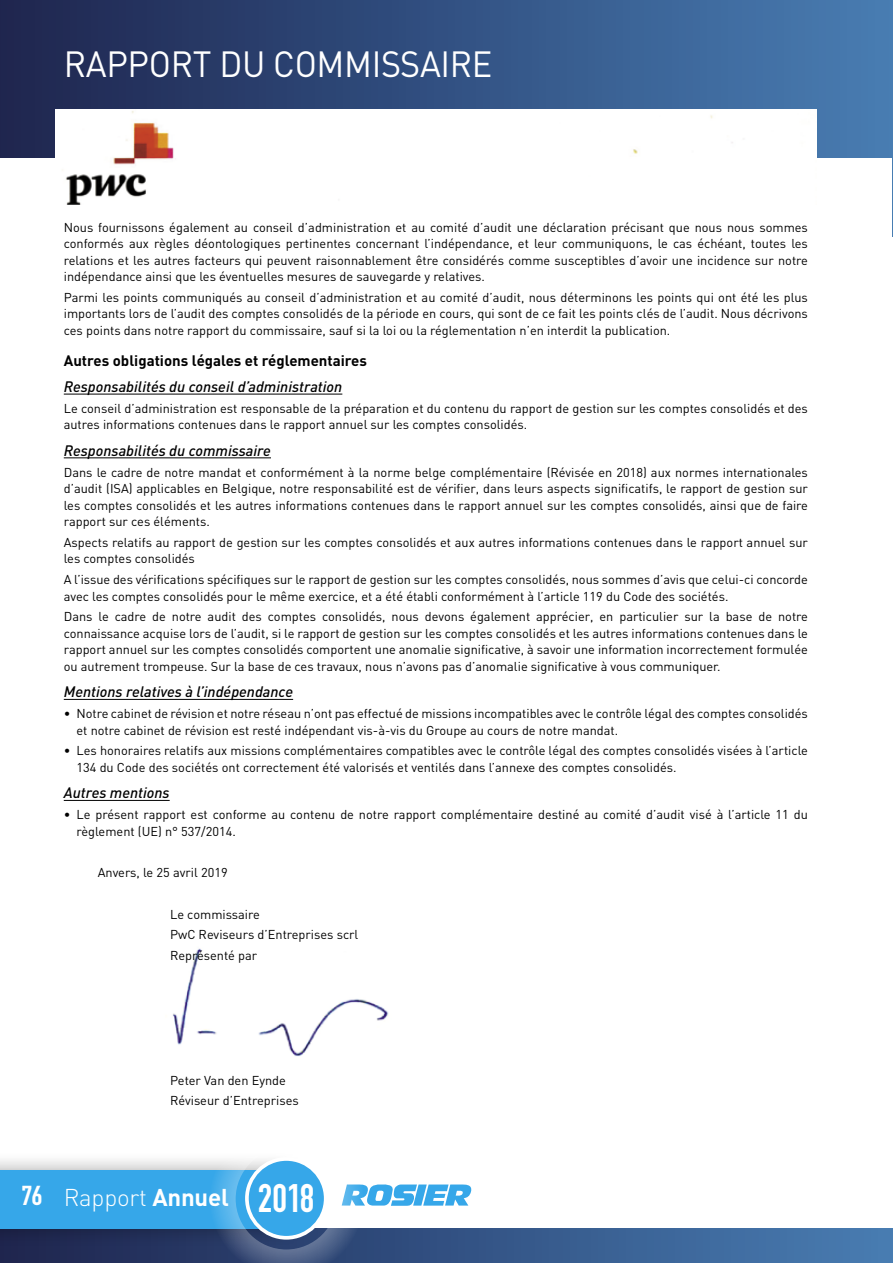
<style>
.page{position:relative;width:893px;height:1263px;background:#fff}
.page>*{position:absolute;margin:0;border:0;box-sizing:border-box;transform-origin:0 0}
.t1{font:700 39.3px "DIN Condensed";color:#fff}
.t2{font:36px "DIN";letter-spacing:-.01em;color:#fff;scale:.95 1}
.t3{font:700 27px "DIN Condensed";color:#fff;scale:1.1 1}
.t4{font:300 24px "DIN";letter-spacing:-.01em;color:#fff}
.t5{font:italic 500 15px "DIN";color:#000}
.t6{font:700 15px "DIN";color:#000}
.t7{font:12.75px/16.5px "DIN";color:#000}
.s1{font-weight:700}
</style>
<div class="page">
<hr style="left:892px;top:0;width:1px;height:236px;background:#487db2">
<div style="left:0;top:0;width:893px;height:157px;background:linear-gradient(to right,#1d244f,#497eb4)"></div>
<hr style="left:892px;top:0;width:1px;height:157px;background:#487db2">
<svg style="left:0;top:1229px;width:893px;height:34px;background:#385d8f"></svg>
<div style="left:0;top:1151px;width:305px;height:96px;background:#000;opacity:.35"></div>
<div style="left:0;top:1170px;width:286px;height:59px;background:#36a7e9"></div>
<img style="left:173px;top:948px;width:216px;height:108px">
<img style="left:55px;top:110px;width:761px;height:95px">
<hr style="left:64px;top:394px;width:278px;height:1px;background:#000">
<hr style="left:64px;top:457px;width:207px;height:1px;background:#000">
<hr style="left:64px;top:699px;width:229px;height:1px;background:#000">
<hr style="left:64px;top:800px;width:106px;height:1px;background:#000">
<svg style="left:208px;top:1151px;width:265px;height:112px"></svg>
<h2 class="t2" style="left:64px;top:41px;width:453px">RAPPORT DU COMMISSAIRE</h2>
<p class="t7" style="left:64px;top:218px;width:746px;text-align:justify">Nous fournissons également au conseil d’administration et au comité d’audit une déclaration précisant que nous nous sommes conformés aux règles déontologiques pertinentes concernant l’indépendance, et leur communiquons, le cas échéant, toutes les relations et les autres facteurs qui peuvent raisonnablement être considérés comme susceptibles d’avoir une incidence sur notre indépendance ainsi que les éventuelles mesures de sauvegarde y relatives.</p>
<p class="t7" style="left:64px;top:289px;width:746px;text-align:justify">Parmi les points communiqués au conseil d’administration et au comité d’audit, nous déterminons les points qui ont été les plus importants lors de l’audit des comptes consolidés de la période en cours, qui sont de ce fait les points clés de l’audit. Nous décrivons ces points dans notre rapport du commissaire, sauf si la loi ou la réglementation n’en interdit la publication.</p>
<p class="t6" style="left:64px;top:350px;width:305px">Autres obligations légales et réglementaires</p>
<p class="t5" style="left:64px;top:377px;width:280px">Responsabilités du conseil d’administration</p>
<p class="t7" style="left:64px;top:400px;width:746px">Le conseil d’administration est responsable de la préparation et du contenu du rapport de gestion sur les comptes consolidés et des autres informations contenues dans le rapport annuel sur les comptes consolidés.</p>
<p class="t5" style="left:64px;top:441px;width:209px">Responsabilités du commissaire</p>
<p class="t7" style="left:64px;top:463px;width:746px;text-align:justify">Dans le cadre de notre mandat et conformément à la norme belge complémentaire (Révisée en 2018) aux normes internationales d’audit (ISA) applicables en Belgique, notre responsabilité est de vérifier, dans leurs aspects significatifs, le rapport de gestion sur les comptes consolidés et les autres informations contenues dans le rapport annuel sur les comptes consolidés, ainsi que de faire rapport sur ces éléments.</p>
<p class="t7" style="left:64px;top:534px;width:746px">Aspects relatifs au rapport de gestion sur les comptes consolidés et aux autres informations contenues dans le rapport annuel sur les comptes consolidés</p>
<p class="t7" style="left:64px;top:571px;width:746px">A l’issue des vérifications spécifiques sur le rapport de gestion sur les comptes consolidés, nous sommes d’avis que celui-ci concorde avec les comptes consolidés pour le même exercice, et a été établi conformément à l’article 119 du Code des sociétés.</p>
<p class="t7" style="left:64px;top:608px;width:746px;text-align:justify">Dans le cadre de notre audit des comptes consolidés, nous devons également apprécier, en particulier sur la base de notre connaissance acquise lors de l’audit, si le rapport de gestion sur les comptes consolidés et les autres informations contenues dans le rapport annuel sur les comptes consolidés comportent une anomalie significative, à savoir une information incorrectement formulée ou autrement trompeuse. Sur la base de ces travaux, nous n’avons pas d’anomalie significative à vous communiquer.</p>
<p class="t5" style="left:64px;top:682px;width:231px">Mentions relatives à l’indépendance</p>
<p class="t7" style="left:77px;top:705px;width:733px;text-indent:-13px">• Notre cabinet de révision et notre réseau n’ont pas effectué de missions incompatibles avec le contrôle légal des comptes consolidés et notre cabinet de révision est resté indépendant vis-à-vis du Groupe au cours de notre mandat.</p>
<p class="t7" style="left:77px;top:742px;width:733px;text-indent:-13px">• Les honoraires relatifs aux missions complémentaires compatibles avec le contrôle légal des comptes consolidés visées à l’article<br>134 du Code des sociétés ont correctement été valorisés et ventilés dans l’annexe des comptes consolidés.</p>
<p class="t5" style="left:64px;top:783px;width:107px">Autres mentions</p>
<p class="t7" style="left:77px;top:806px;width:733px;text-indent:-13px">• Le présent rapport est conforme au contenu de notre rapport complémentaire destiné au comité d’audit visé à l’article 11 du règlement (UE) n° 537/2014.</p>
<p class="t7" style="left:98px;top:864px;width:131px">Anvers, le 25 avril 2019</p>
<p class="t7" style="left:170px;top:903px;width:190px;line-height:20.7px">Le commissaire<br>PwC Reviseurs d’Entreprises scrl<br>Représenté par</p>
<p class="t7" style="left:170px;top:1069px;width:130px;line-height:20.7px">Peter Van den Eynde<br>Réviseur d’Entreprises</p>
<h3 class="t3" style="left:21px;top:1178px;width:21px">76</h3>
<h1 class="t1" style="left:258px;top:1172px;width:58px">2018</h1>
<h3 class="t4" style="left:64px;top:1182px;width:167px">Rapport <span class="s1">Annuel</span></h3>
</div>
